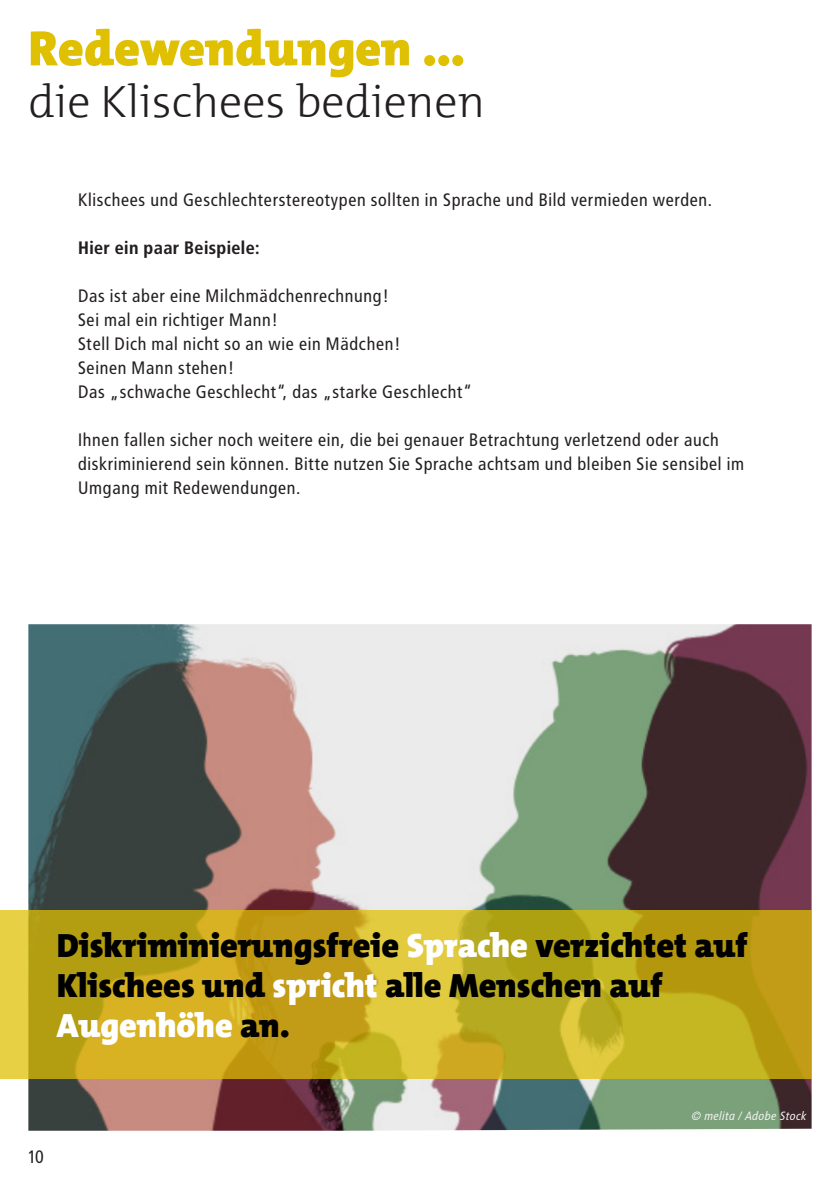
<style>
.page{position:relative;width:840px;height:1191px;background:#fff}
.page>*{position:absolute;margin:0;border:0;box-sizing:border-box;transform-origin:0 0}
.Headline_gelb{font:900 50px "The Mix Os F";color:#e0c003}
.Headline-schwarz{font:300 46px "The Mix Os F";color:#231f20}
.Zwischentitel_Aufmac{font:900 34px/40px "The Mix Os F";color:#000}
.Zwischentitel_Aufmac-2{font:900 34px "The Mix Os F";color:#fff}
.t1{font:18px/24px "Transit Pro";color:#231f20}
.t2{font:700 18px "Transit Pro";color:#231f20}
.t3{font:italic 12px "Transit";color:#f1f1f1}
.s1{color:#fff}
.s2{color:#000}
</style>
<div class="page">
<img style="left:28px;top:624px;width:783px;height:506px">
<svg style="left:0;top:910px;width:811px;height:168px;background:#c5ab1e"></svg>
<p class="Headline_gelb" style="left:28px;top:16px;width:438px">Redewendungen ...</p>
<p class="Headline-schwarz" style="left:28px;top:72px;width:458px">die Klischees bedienen</p>
<p class="t1" style="left:78px;top:188px;width:636px">Klischees und Geschlechterstereotypen sollten in Sprache und Bild vermieden werden.</p>
<p class="t2" style="left:78px;top:237px;width:183px">Hier ein paar Beispiele:</p>
<p class="t1" style="left:78px;top:284px;width:313px">Das ist aber eine Milchmädchenrechnung!</p>
<p class="t1" style="left:78px;top:308px;width:202px">Sei mal ein richtiger Mann!</p>
<p class="t1" style="left:78px;top:332px;width:325px">Stell Dich mal nicht so an wie ein Mädchen!</p>
<p class="t1" style="left:78px;top:356px;width:159px">Seinen Mann stehen!</p>
<p class="t1" style="left:78px;top:380px;width:396px">Das „schwache Geschlecht“, das „starke Geschlecht“</p>
<p class="t1" style="left:78px;top:428px;width:668px">Ihnen fallen sicher noch weitere ein, die bei genauer Betrachtung verletzend oder auch diskriminierend sein können. Bitte nutzen Sie Sprache achtsam und bleiben Sie sensibel im<br>Umgang mit Redewendungen.</p>
<p class="Zwischentitel_Aufmac" style="left:57px;top:926px;width:692px">Diskriminierungsfreie <span class="s1">Sprache</span> verzichtet auf<br>Klischees und <span class="s1">spricht</span> alle Menschen auf</p>
<p class="Zwischentitel_Aufmac-2" style="left:57px;top:1004px;width:235px">Augenhöhe <span class="s2">an.</span></p>
<p class="t1" style="left:28px;top:1144px;width:18px">10</p>
<p class="t3" style="left:690px;top:1108px;width:117px">© melita / Adobe Stock</p>
</div>
